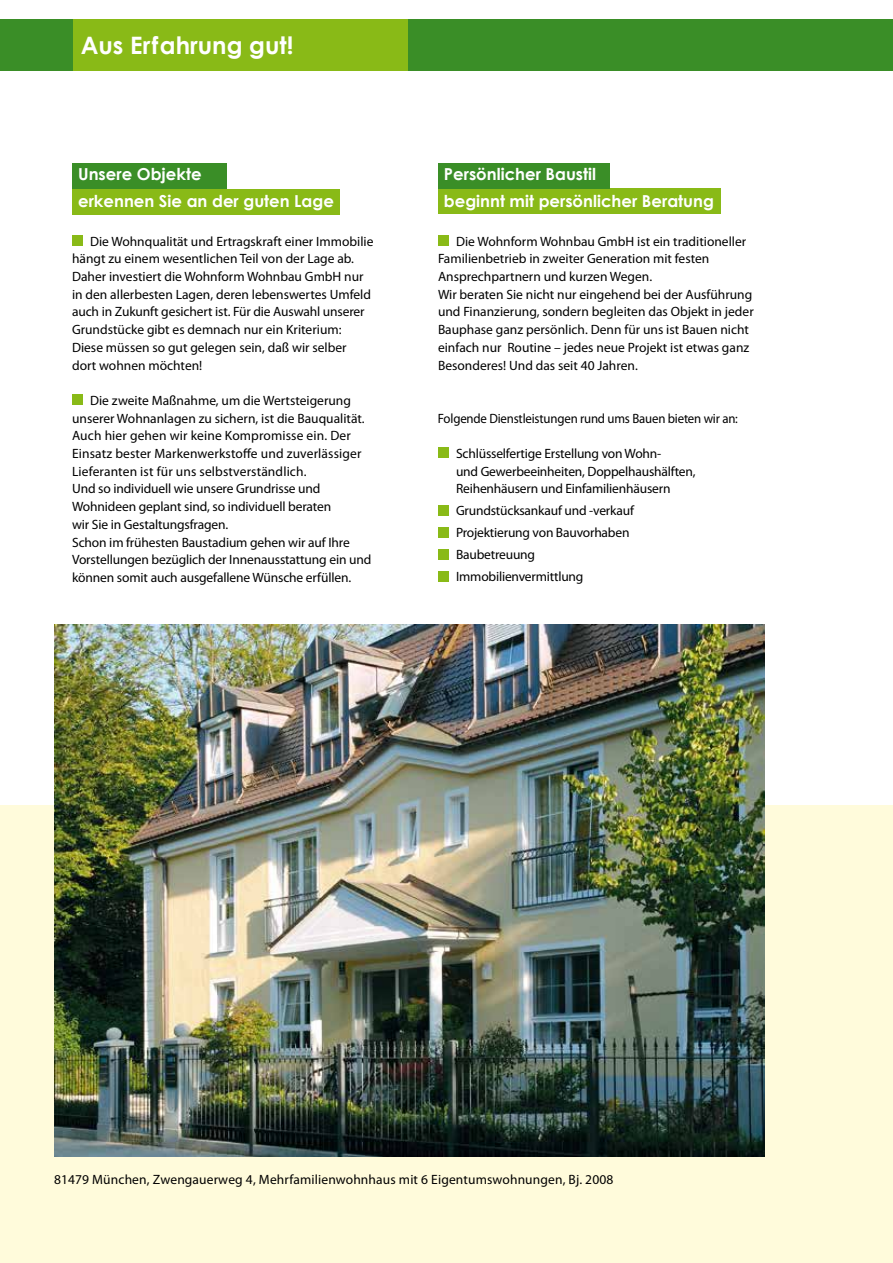
<style>
.page{position:relative;width:893px;height:1263px;background:#fff}
.page>*{position:absolute;margin:0;border:0;box-sizing:border-box;transform-origin:0 0}
.t1{font:700 24px "Century Gothic";color:#fff}
.t2{font:700 16.5px/27px "Century Gothic";color:#fff}
.t3{font:13.5px/17.7px "Myriad Pro";color:#000}
.t4{font:13.5px "Myriad Pro";color:#000;scale:.95 1}
</style>
<div class="page">
<div style="left:0;top:806px;width:893px;height:457px;background:#fffbdb"></div>
<img style="left:54px;top:624px;width:710px;height:533px">
<div style="left:72px;top:235px;width:10px;height:11px;background:#89ba17"></div>
<div style="left:72px;top:395px;width:10px;height:10px;background:#89ba17"></div>
<div style="left:438px;top:235px;width:10px;height:11px;background:#89ba17"></div>
<div style="left:438px;top:448px;width:10px;height:10px;background:#89ba17"></div>
<div style="left:438px;top:505px;width:10px;height:10px;background:#89ba17"></div>
<div style="left:438px;top:527px;width:10px;height:10px;background:#89ba17"></div>
<div style="left:438px;top:549px;width:10px;height:10px;background:#89ba17"></div>
<div style="left:438px;top:571px;width:10px;height:10px;background:#89ba17"></div>
<div style="left:0;top:19px;width:893px;height:51px;background:#3a8e27"></div>
<div style="left:73px;top:19px;width:335px;height:51px;background:#89ba17"></div>
<div style="left:72px;top:189px;width:268px;height:26px;background:#89ba17"></div>
<div style="left:72px;top:164px;width:154px;height:25px;background:#3a8e27"></div>
<div style="left:438px;top:189px;width:283px;height:25px;background:#89ba17"></div>
<div style="left:438px;top:163px;width:171px;height:26px;background:#3a8e27"></div>
<h1 class="t1" style="left:81px;top:27px;width:214px">Aus Erfahrung gut!</h1>
<p class="t2" style="left:78px;top:160px;width:257px">Unsere Objekte<br>erkennen Sie an der guten Lage</p>
<p class="t2" style="left:444px;top:160px;width:271px">Persönlicher Baustil<br>beginnt mit persönlicher Beratung</p>
<p class="t3" style="left:72px;top:232px;width:303px;text-indent:18px">Die Wohnqualität und Ertragskraft einer Immobilie hängt zu einem wesentlichen Teil von der Lage ab.<br>Daher investiert die Wohnform Wohnbau GmbH nur in den allerbesten Lagen, deren lebenswertes Umfeld auch in Zukunft gesichert ist. Für die Auswahl unserer Grundstücke gibt es demnach nur ein Kriterium:<br>Diese müssen so gut gelegen sein, daß wir selber dort wohnen möchten!</p>
<p class="t3" style="left:72px;top:391px;width:301px;text-indent:18px">Die zweite Maßnahme, um die Wertsteigerung unserer Wohnanlagen zu sichern, ist die Bauqualität.<br>Auch hier gehen wir keine Kompromisse ein. Der Einsatz bester Markenwerkstoffe und zuverlässiger Lieferanten ist für uns selbstverständlich.<br>Und so individuell wie unsere Grundrisse und Wohnideen geplant sind, so individuell beraten<br>wir Sie in Gestaltungsfragen.<br>Schon im frühesten Baustadium gehen wir auf Ihre Vorstellungen bezüglich der Innenausstattung ein und können somit auch ausgefallene Wünsche erfüllen.</p>
<p class="t3" style="left:438px;top:232px;width:317px;text-indent:18px">Die Wohnform Wohnbau GmbH ist ein traditioneller Familienbetrieb in zweiter Generation mit festen Ansprechpartnern und kurzen Wegen.<br>Wir beraten Sie nicht nur eingehend bei der Ausführung und Finanzierung, sondern begleiten das Objekt in jeder Bauphase ganz persönlich. Denn für uns ist Bauen nicht einfach nur Routine – jedes neue Projekt ist etwas ganz Besonderes! Und das seit 40 Jahren.</p>
<p class="t4" style="left:438px;top:410px;width:317px">Folgende Dienstleistungen rund ums Bauen bieten wir an:</p>
<p class="t3" style="left:456px;top:444px;width:241px">Schlüsselfertige Erstellung von Wohn-<br>und Gewerbeeinheiten, Doppelhaushälften,<br>Reihenhäusern und Einfamilienhäusern</p>
<p class="t3" style="left:456px;top:500px;width:180px;line-height:21.9px">Grundstücksankauf und -verkauf<br>Projektierung von Bauvorhaben<br>Baubetreuung<br>Immobilienvermittlung</p>
<p class="t3" style="left:54px;top:1170px;width:561px">81479 München, Zwengauerweg 4, Mehrfamilienwohnhaus mit 6 Eigentumswohnungen, Bj. 2008</p>
</div>
